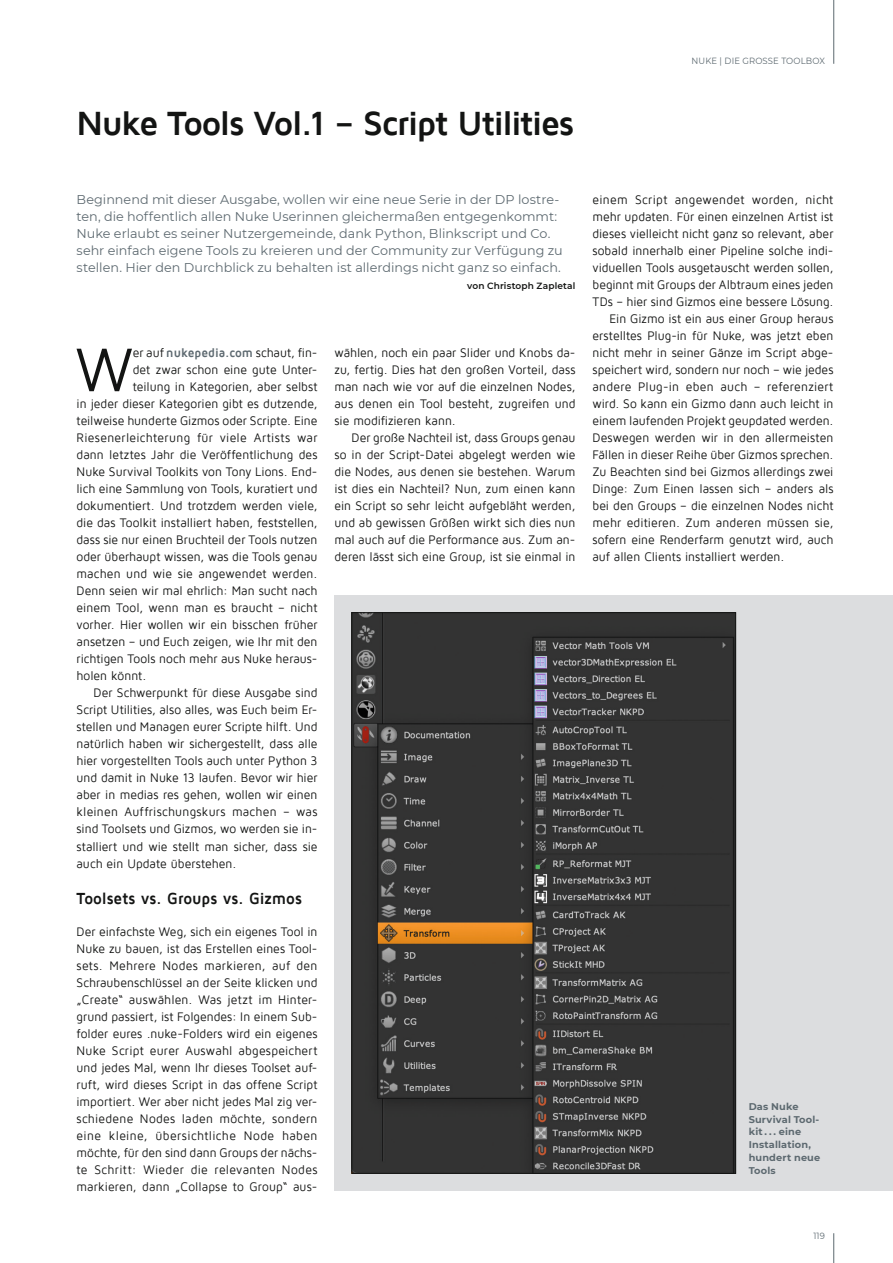
<style>
.page{position:relative;width:893px;height:1263px;background:#fff}
.page>*{position:absolute;margin:0;border:0;box-sizing:border-box;transform-origin:0 0}
.t1{font:63.75px "Maven Pro";color:#131413;scale:.94 1}
.t2{font:700 34.5px "Maven Pro";letter-spacing:-.05em;color:#131413}
.t3{font:700 16.5px "Maven Pro";letter-spacing:-.005em;color:#131413;scale:.94 1}
.t4{font:12.75px/17px "Maven Pro";letter-spacing:.005em;color:#131413;text-align:justify;scale:.94 1}
.t5{font:12.75px/17px "Montserrat";letter-spacing:.005em;color:#5d6970}
.t6{font:12.75px "Maven Pro";letter-spacing:.025em;color:#131413;scale:.94 1}
.t7{font:12.75px "Maven Pro";letter-spacing:.03em;color:#131413;scale:.94 1}
.t8{font:700 9.75px/12.8px "Montserrat";letter-spacing:.015em;color:#5d6970}
.t9{font:9px "Montserrat";letter-spacing:.015em;color:#5d6970;scale:.94 1}
.t10{font:600 9px "Montserrat";letter-spacing:.02em;color:#131413}
.s1{font-weight:700;color:#5d6970}
</style>
<div class="page">
<div style="left:334px;top:595px;width:559px;height:596px;background:#dcdddf"></div>
<img style="left:353px;top:614px;width:381px;height:558px">
<hr style="left:833px;top:1233px;width:1px;height:30px;background:#5d6970">
<hr style="left:833px;top:0;width:1px;height:64px;background:#5d6970">
<h2 class="t2" style="left:77px;top:105px;width:499px">Nuke Tools Vol.1 – Script Utilities</h2>
<p class="t9" style="left:691px;top:54px;width:143px">NUKE | DIE GROSSE TOOLBOX</p>
<p class="t5" style="left:77px;top:191px;width:488px">Beginnend mit dieser Ausgabe, wollen wir eine neue Serie in der DP lostre&shy;ten, die hoffentlich allen Nuke Userinnen gleichermaßen entgegenkommt:<br>Nuke erlaubt es seiner Nutzergemeinde, dank Python, Blinkscript und Co. sehr einfach eigene Tools zu kreieren und der Community zur Verfügung zu stellen. Hier den Durchblick zu behalten ist allerdings nicht ganz so einfach.</p>
<p class="t10" style="left:467px;top:280px;width:110px">von Christoph Zapletal</p>
<h1 class="t1" style="left:76px;top:336px;width:62px">W</h1>
<p class="t4" style="left:133px;top:345px;width:198px">er auf <span class="s1">nukepedia.com</span> schaut, fin-</p>
<p class="t4" style="left:133px;top:362px;width:198px">det zwar schon eine gute Unter-</p>
<p class="t4" style="left:133px;top:379px;width:198px">teilung in Kategorien, aber selbst</p>
<p class="t4" style="left:77px;top:396px;width:258px">in jeder dieser Kategorien gibt es dutzende,</p>
<p class="t4" style="left:77px;top:413px;width:258px">teilweise hunderte Gizmos oder Scripte. Eine</p>
<p class="t6" style="left:77px;top:431px;width:258px">Riesenerleichterung für viele Artists war</p>
<p class="t4" style="left:77px;top:447px;width:258px">dann letztes Jahr die Veröffentlichung des</p>
<p class="t4" style="left:77px;top:464px;width:258px">Nuke Survival Toolkits von Tony Lions. End-</p>
<p class="t4" style="left:77px;top:481px;width:258px">lich eine Sammlung von Tools, kuratiert und</p>
<p class="t4" style="left:77px;top:498px;width:258px">dokumentiert. Und trotzdem werden viele,</p>
<p class="t4" style="left:77px;top:515px;width:258px">die das Toolkit installiert haben, feststellen,</p>
<p class="t4" style="left:77px;top:532px;width:258px">dass sie nur einen Bruchteil der Tools nutzen</p>
<p class="t4" style="left:77px;top:549px;width:258px">oder überhaupt wissen, was die Tools genau</p>
<p class="t4" style="left:77px;top:566px;width:258px">machen und wie sie angewendet werden.</p>
<p class="t4" style="left:77px;top:583px;width:258px">Denn seien wir mal ehrlich: Man sucht nach</p>
<p class="t4" style="left:77px;top:600px;width:258px">einem Tool, wenn man es braucht – nicht</p>
<p class="t4" style="left:77px;top:617px;width:258px">vorher. Hier wollen wir ein bisschen früher</p>
<p class="t4" style="left:77px;top:634px;width:258px">ansetzen – und Euch zeigen, wie Ihr mit den</p>
<p class="t4" style="left:77px;top:651px;width:258px">richtigen Tools noch mehr aus Nuke heraus-</p>
<p class="t4" style="left:77px;top:668px;width:76px">holen könnt.</p>
<p class="t4" style="left:94px;top:685px;width:240px">Der Schwerpunkt für diese Ausgabe sind</p>
<p class="t4" style="left:77px;top:702px;width:258px">Script Utilities, also alles, was Euch beim Er-</p>
<p class="t4" style="left:77px;top:719px;width:258px">stellen und Managen eurer Scripte hilft. Und</p>
<p class="t4" style="left:77px;top:736px;width:258px">natürlich haben wir sichergestellt, dass alle</p>
<p class="t4" style="left:77px;top:753px;width:258px">hier vorgestellten Tools auch unter Python 3</p>
<p class="t4" style="left:77px;top:770px;width:258px">und damit in Nuke 13 laufen. Bevor wir hier</p>
<p class="t4" style="left:77px;top:787px;width:258px">aber in medias res gehen, wollen wir einen</p>
<p class="t4" style="left:77px;top:804px;width:258px">kleinen Auffrischungskurs machen – was</p>
<p class="t4" style="left:77px;top:821px;width:258px">sind Toolsets und Gizmos, wo werden sie in-</p>
<p class="t4" style="left:77px;top:838px;width:258px">stalliert und wie stellt man sicher, dass sie</p>
<p class="t4" style="left:77px;top:855px;width:171px">auch ein Update überstehen.</p>
<p class="t3" style="left:77px;top:890px;width:241px">Toolsets vs. Groups vs. Gizmos</p>
<p class="t4" style="left:77px;top:923px;width:258px">Der einfachste Weg, sich ein eigenes Tool in Nuke zu bauen, ist das Erstellen eines Tool&shy;sets. Mehrere Nodes markieren, auf den Schraubenschlüssel an der Seite klicken und „Create“ auswählen. Was jetzt im Hinter&shy;grund passiert, ist Folgendes: In einem Sub&shy;folder eures .nuke-Folders wird ein eigenes Nuke Script eurer Auswahl abgespeichert und jedes Mal, wenn Ihr dieses Toolset auf&shy;ruft, wird dieses Script in das offene Script importiert. Wer aber nicht jedes Mal zig ver&shy;schiedene Nodes laden möchte, sondern eine kleine, übersichtliche Node haben möchte, für den sind dann Groups der nächs&shy;te Schritt: Wieder die relevanten Nodes markieren, dann „Collapse to Group“ aus-</p>
<p class="t4" style="left:334px;top:345px;width:258px">wählen, noch ein paar Slider und Knobs da&shy;zu, fertig. Dies hat den großen Vorteil, dass man nach wie vor auf die einzelnen Nodes, aus denen ein Tool besteht, zugreifen und sie modifizieren kann.</p>
<p class="t4" style="left:334px;top:430px;width:258px;text-indent:17px">Der große Nachteil ist, dass Groups genau so in der Script-Datei abgelegt werden wie die Nodes, aus denen sie bestehen. Warum ist dies ein Nachteil? Nun, zum einen kann ein Script so sehr leicht aufgebläht werden, und ab gewissen Größen wirkt sich dies nun mal auch auf die Performance aus. Zum an&shy;deren lässt sich eine Group, ist sie einmal in</p>
<p class="t7" style="left:592px;top:193px;width:258px">einem Script angewendet worden, nicht</p>
<p class="t4" style="left:592px;top:208px;width:258px">mehr updaten. Für einen einzelnen Artist ist</p>
<p class="t4" style="left:592px;top:225px;width:258px">dieses vielleicht nicht ganz so relevant, aber</p>
<p class="t4" style="left:592px;top:243px;width:258px">sobald innerhalb einer Pipeline solche indi-</p>
<p class="t4" style="left:592px;top:260px;width:258px">viduellen Tools ausgetauscht werden sollen,</p>
<p class="t4" style="left:592px;top:277px;width:258px">beginnt mit Groups der Albtraum eines jeden</p>
<p class="t4" style="left:592px;top:294px;width:258px">TDs – hier sind Gizmos eine bessere Lösung.</p>
<p class="t4" style="left:609px;top:311px;width:240px">Ein Gizmo ist ein aus einer Group heraus</p>
<p class="t4" style="left:592px;top:328px;width:258px">erstelltes Plug-in für Nuke, was jetzt eben</p>
<p class="t4" style="left:592px;top:345px;width:258px">nicht mehr in seiner Gänze im Script abge-</p>
<p class="t4" style="left:592px;top:362px;width:258px">speichert wird, sondern nur noch – wie jedes</p>
<p class="t6" style="left:592px;top:380px;width:258px">andere Plug-in eben auch – referenziert</p>
<p class="t4" style="left:592px;top:396px;width:258px">wird. So kann ein Gizmo dann auch leicht in</p>
<p class="t4" style="left:592px;top:413px;width:258px">einem laufenden Projekt geupdated werden.</p>
<p class="t4" style="left:592px;top:430px;width:258px">Deswegen werden wir in den allermeisten</p>
<p class="t4" style="left:592px;top:447px;width:258px">Fällen in dieser Reihe über Gizmos sprechen.</p>
<p class="t4" style="left:592px;top:464px;width:258px">Zu Beachten sind bei Gizmos allerdings zwei</p>
<p class="t4" style="left:592px;top:481px;width:258px">Dinge: Zum Einen lassen sich – anders als</p>
<p class="t4" style="left:592px;top:498px;width:258px">bei den Groups – die einzelnen Nodes nicht</p>
<p class="t4" style="left:592px;top:515px;width:258px">mehr editieren. Zum anderen müssen sie,</p>
<p class="t4" style="left:592px;top:532px;width:258px">sofern eine Renderfarm genutzt wird, auch</p>
<p class="t4" style="left:592px;top:549px;width:206px">auf allen Clients installiert werden.</p>
<p class="t8" style="left:749px;top:1099px;width:73px">Das Nuke<br>Survival Tool&shy;kit . . . eine<br>Installation, hundert neue<br>Tools</p>
<p class="t9" style="left:813px;top:1230px;width:14px">119</p>
</div>
